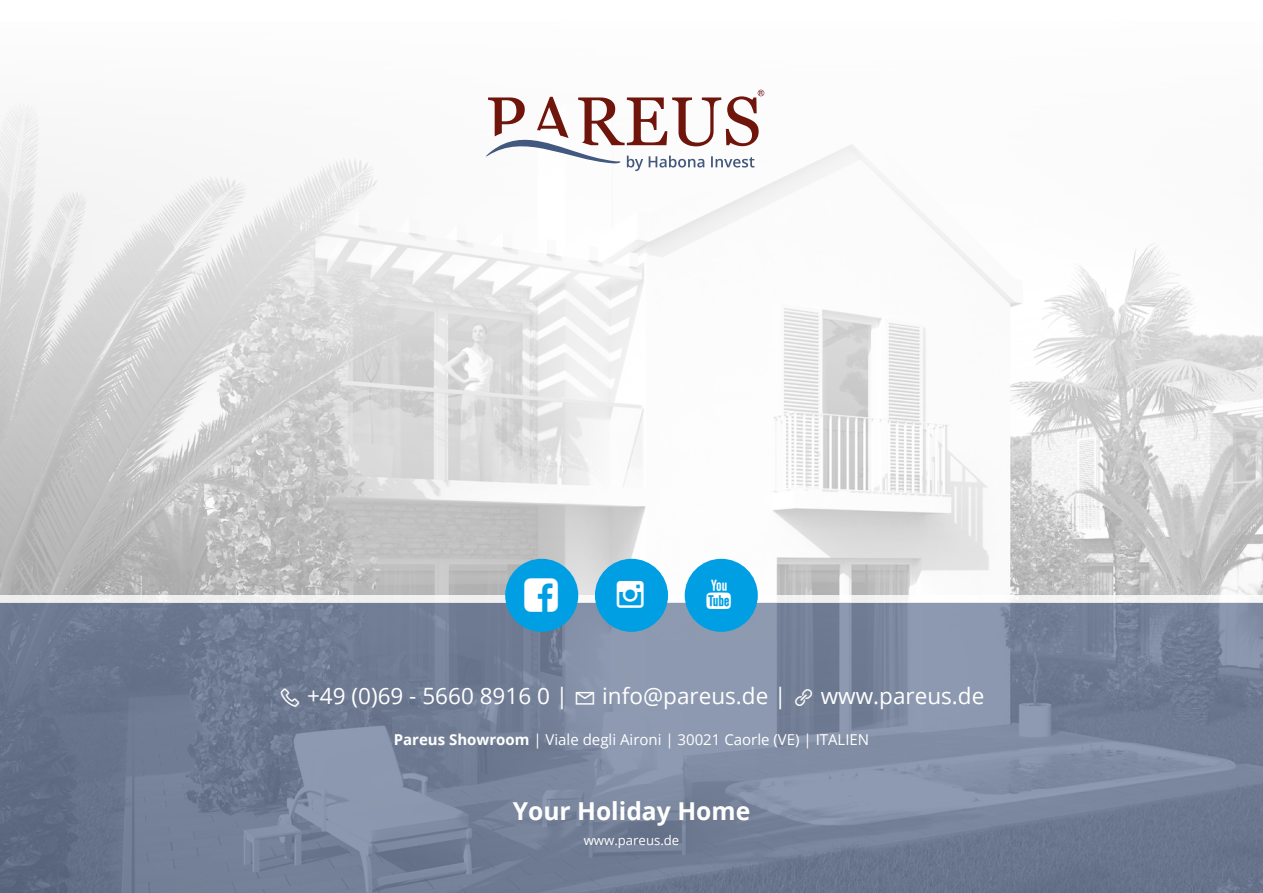
<style>
.page{position:relative;width:1263px;height:893px;background:#fff}
.page>*{position:absolute;margin:0;border:0;box-sizing:border-box;transform-origin:0 0}
.t1{font:700 24.6px "Open Sans";color:#fff}
.t2{font:22.5px "Open Sans";color:#fff}
.t3{font:15px "Open Sans";color:#fff}
.t4{font:13.2px "Open Sans";color:#fff}
.s1{font-weight:700}
</style>
<div class="page">
<img style="left:0;top:89px;width:1263px;height:506px">
<svg style="left:0;top:602px;width:1263px;height:291px;background:#758298"></svg>
<svg style="left:485px;top:90px;width:279px;height:81px"></svg>
<svg style="left:0;top:595px;width:1263px;height:7px;fill:#f1f1f1"></svg>
<div style="left:595px;top:559px;width:73px;height:73px;background:#009fe3;border-radius:50%"></div>
<div style="left:685px;top:559px;width:73px;height:73px;background:#009fe3;border-radius:50%"></div>
<div style="left:505px;top:559px;width:73px;height:73px;background:#009fe3;border-radius:50%"></div>
<svg style="left:280px;top:688px;width:19px;height:19px"></svg>
<svg style="left:576px;top:691px;width:18px;height:13px"></svg>
<svg style="left:795px;top:688px;width:17px;height:17px"></svg>
<h2 class="t2" style="left:307px;top:680px;width:263px">+49 (0)69 - 5660 8916 0 |</h2>
<h2 class="t2" style="left:602px;top:680px;width:186px">info@pareus.de |</h2>
<h2 class="t2" style="left:821px;top:680px;width:165px">www.pareus.de</h2>
<p class="t3" style="left:394px;top:729px;width:477px"><span class="s1">Pareus Showroom</span> | Viale degli Aironi | 30021 Caorle (VE) | ITALIEN</p>
<h1 class="t1" style="left:513px;top:794px;width:239px">Your Holiday Home</h1>
<p class="t4" style="left:584px;top:831px;width:97px">www.pareus.de</p>
</div>
